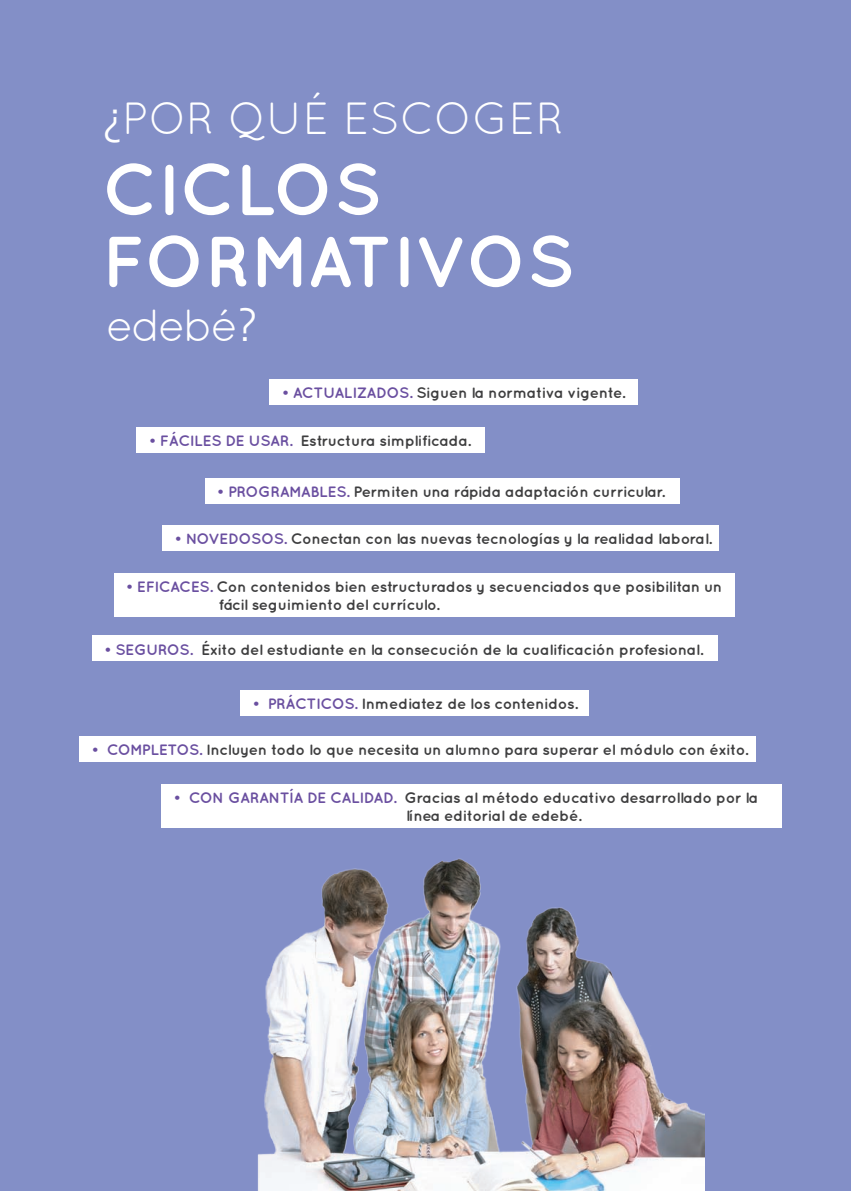
<style>
.page{position:relative;width:851px;height:1191px;background:#fff}
.page>*{position:absolute;margin:0;border:0;box-sizing:border-box;transform-origin:0 0}
.t1{font:700 72px/72px "Quicksand";color:#fff}
.t2{font:45px "Quicksand";color:#fff}
.t3{font:700 15px/18px "Quicksand";letter-spacing:-.025em;color:#3e3e3f}
.s1{font-family:"Univers LT Std";font-weight:300}
.s2{color:#6a4fa0}
</style>
<div class="page">
<div style="left:0;top:0;width:850px;height:1191px;background:#838fc7"></div>
<div style="left:270px;top:379px;width:368px;height:26px;background:#fff"></div>
<div style="left:137px;top:427px;width:348px;height:25px;background:#fff"></div>
<div style="left:205px;top:478px;width:474px;height:26px;background:#fff"></div>
<div style="left:162px;top:525px;width:556px;height:26px;background:#fff"></div>
<div style="left:114px;top:573px;width:620px;height:43px;background:#fff"></div>
<div style="left:92px;top:635px;width:625px;height:26px;background:#fff"></div>
<div style="left:240px;top:690px;width:348px;height:25px;background:#fff"></div>
<div style="left:79px;top:736px;width:676px;height:26px;background:#fff"></div>
<div style="left:161px;top:784px;width:620px;height:44px;background:#fff"></div>
<img style="left:257px;top:858px;width:447px;height:333px">
<p class="t2" style="left:102px;top:92px;width:464px"><span class="s1">¿</span>POR QUÉ ESCOGER</p>
<p class="t1" style="left:102px;top:152px;width:474px">CICLOS<br>FORMATIVOS</p>
<p class="t2" style="left:106px;top:299px;width:154px">edebé<span class="s1">?</span></p>
<p class="t3" style="left:282px;top:383px;width:345px"><span class="s2">• ACTUALIZADOS.</span> Siguen la normativa vigente.</p>
<p class="t3" style="left:149px;top:431px;width:324px"><span class="s2">• FÁCILES DE USAR.</span> Estructura simplificada.</p>
<p class="t3" style="left:217px;top:482px;width:449px"><span class="s2">• PROGRAMABLES.</span> Permiten una rápida adaptación curricular.</p>
<p class="t3" style="left:174px;top:529px;width:539px"><span class="s2">• NOVEDOSOS.</span> Conectan con las nuevas tecnologías y la realidad laboral.</p>
<p class="t3" style="left:218px;top:577px;width:505px;text-indent:-92px"><span class="s2">• EFICACES.</span> Con contenidos bien estructurados y secuenciados que posibilitan un fácil seguimiento del currículo.</p>
<p class="t3" style="left:104px;top:640px;width:600px"><span class="s2">• SEGUROS.</span> Éxito del estudiante en la consecución de la cualificación profesional.</p>
<p class="t3" style="left:252px;top:694px;width:327px"><span class="s2">• PRÁCTICOS.</span> Inmediatez de los contenidos.</p>
<p class="t3" style="left:91px;top:740px;width:658px"><span class="s2">• COMPLETOS.</span> Incluyen todo lo que necesita un alumno para superar el módulo con éxito.</p>
<p class="t3" style="left:406px;top:788px;width:353px;text-indent:-233px"><span class="s2">• CON GARANTÍA DE CALIDAD.</span> Gracias al método educativo desarrollado por la línea editorial de edebé.</p>
</div>
